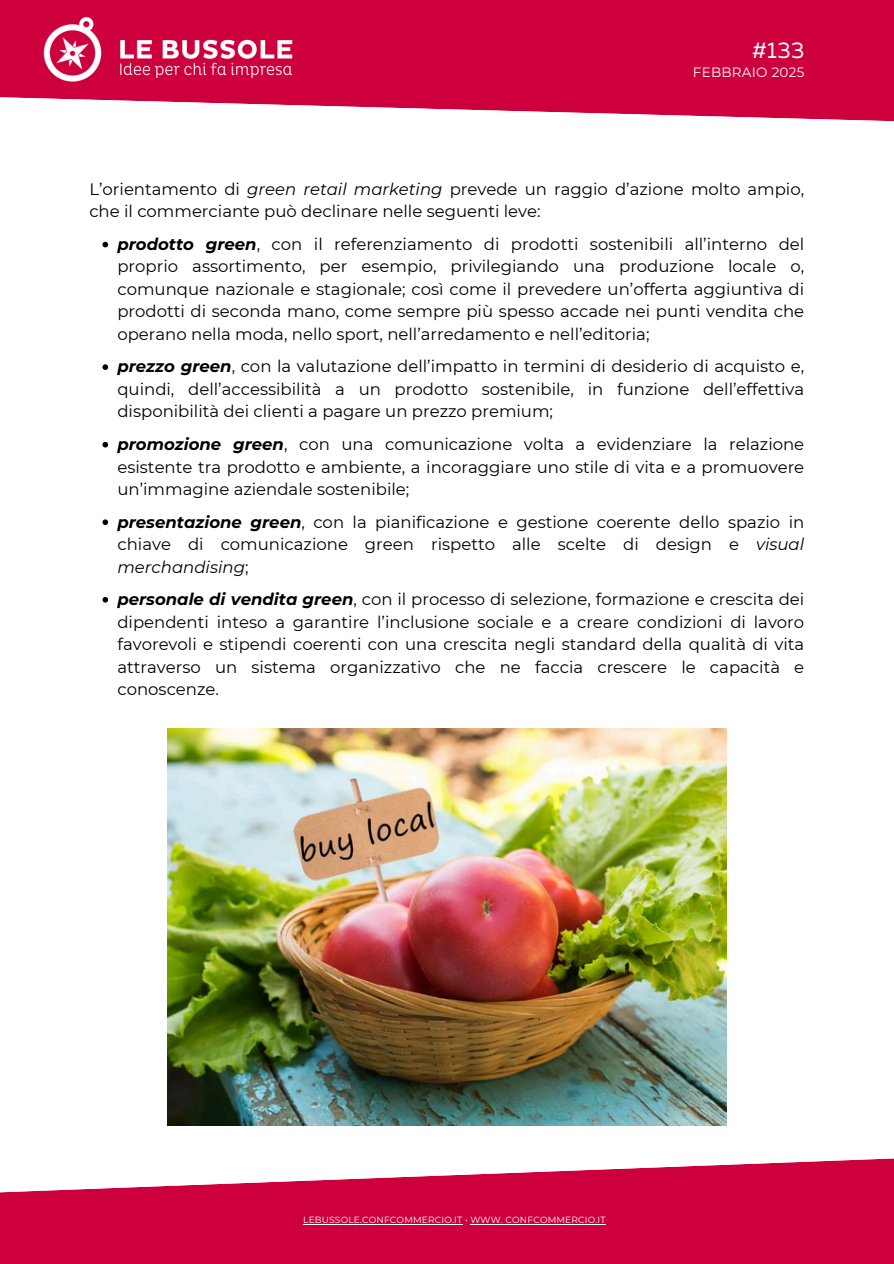
<style>
.page{position:relative;width:894px;height:1264px;background:#fff}
.page>*{position:absolute;margin:0;border:0;box-sizing:border-box;transform-origin:0 0}
.t1{font:22.5px "Muller";color:#fff}
.t2{font:16.5px/22.5px "Montserrat";color:#000;text-align:justify}
.t3{font:13.5px "Montserrat";letter-spacing:.02em;color:#fff}
.t4{font:9px "Montserrat";letter-spacing:.02em;color:#fff}
.s1{font-style:italic}
.s2{font-weight:700;font-style:italic}
</style>
<div class="page">
<svg style="left:0;top:1158px;width:893px;height:105px;fill:#cd003d"></svg>
<hr style="left:303px;top:1223px;width:159px;height:1px;background:#fff">
<hr style="left:470px;top:1223px;width:135px;height:1px;background:#fff">
<svg style="left:0;top:0;width:893px;height:121px;background:#d32156"></svg>
<img style="left:30px;top:3px;width:279px;height:93px">
<img style="left:167px;top:729px;width:559px;height:396px">
<svg style="left:102px;top:242px;width:6px;height:5px"></svg>
<svg style="left:102px;top:364px;width:6px;height:6px"></svg>
<svg style="left:102px;top:442px;width:6px;height:5px"></svg>
<svg style="left:102px;top:519px;width:6px;height:6px"></svg>
<svg style="left:102px;top:597px;width:6px;height:5px"></svg>
<p class="t1" style="left:751px;top:41px;width:54px">#133</p>
<p class="t3" style="left:692px;top:64px;width:113px">FEBBRAIO 2025</p>
<h1 class="t2" style="left:89px;top:178px;width:716px">L’orientamento di <span class="s1">green retail marketing</span> prevede un raggio d’azione molto ampio, che il commerciante può declinare nelle seguenti leve:</h1>
<p class="t2" style="left:117px;top:233px;width:688px"><span class="s2">prodotto green</span>, con il referenziamento di prodotti sostenibili all’interno del proprio assortimento, per esempio, privilegiando una produzione locale o, comunque nazionale e stagionale; così come il prevedere un’offerta aggiuntiva di prodotti di seconda mano, come sempre più spesso accade nei punti vendita che operano nella moda, nello sport, nell’arredamento e nell’editoria;</p>
<p class="t2" style="left:117px;top:355px;width:688px"><span class="s2">prezzo green</span>, con la valutazione dell’impatto in termini di desiderio di acquisto e, quindi, dell’accessibilità a un prodotto sostenibile, in funzione dell’effettiva disponibilità dei clienti a pagare un prezzo premium;</p>
<p class="t2" style="left:117px;top:433px;width:688px"><span class="s2">promozione green</span>, con una comunicazione volta a evidenziare la relazione esistente tra prodotto e ambiente, a incoraggiare uno stile di vita e a promuovere un’immagine aziendale sostenibile;</p>
<p class="t2" style="left:117px;top:510px;width:688px"><span class="s2">presentazione green</span>, con la pianificazione e gestione coerente dello spazio in chiave di comunicazione green rispetto alle scelte di design e <span class="s1">visual merchandising</span>;</p>
<p class="t2" style="left:117px;top:588px;width:688px"><span class="s2">personale di vendita green</span>, con il processo di selezione, formazione e crescita dei dipendenti inteso a garantire l’inclusione sociale e a creare condizioni di lavoro favorevoli e stipendi coerenti con una crescita negli standard della qualità di vita attraverso un sistema organizzativo che ne faccia crescere le capacità e conoscenze.</p>
<h2 class="t4" style="left:303px;top:1214px;width:304px">LEBUSSOLE.CONFCOMMERCIO.IT • WWW. CONFCOMMERCIO.IT</h2>
</div>
